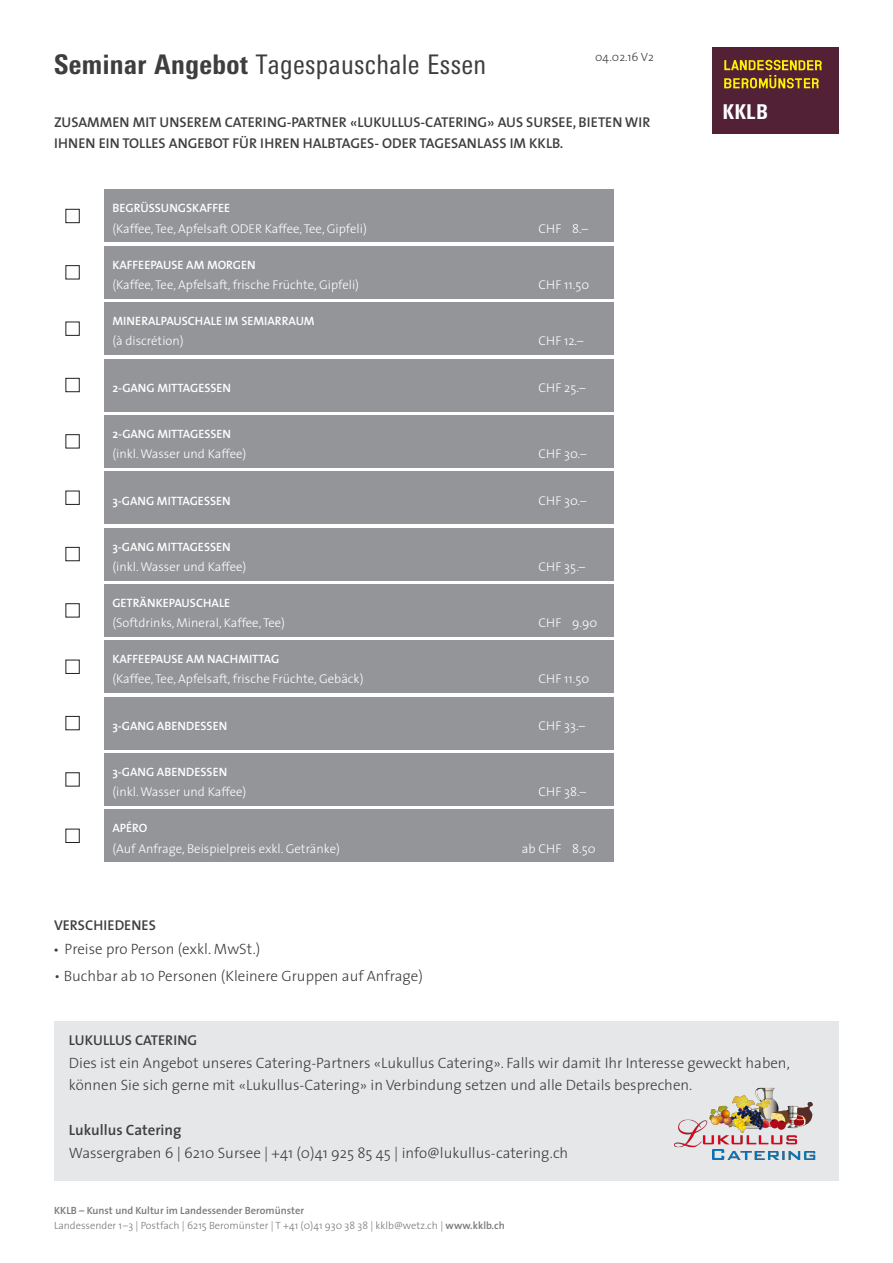
<style>
.page{position:relative;width:893px;height:1263px;background:#fff}
.page>*{position:absolute;margin:0;border:0;box-sizing:border-box;transform-origin:0 0}
.t1{font:condensed 27px "Linotype Univers";letter-spacing:.015em;color:#3e3e3f}
.t2{font:800 condensed 20.4px "Linotype Univers";color:#fff}
.t3{font:300 15px/22.5px "The Sans";color:#3e3e3f}
.t4{font:600 14.25px "The Sans";color:#3e3e3f}
.t5{font:300 12.75px "The Sans";color:#fff}
.t6{font:600 12.15px "The Sans";color:#fff}
.t7{font:300 12px "The Sans";color:#3e3e3f}
.t8{font:300 10.5px/15px "The Sans";color:#76787b}
.s1{font-weight:800}
.s2{font-family:"Myriad Pro";font-weight:400}
.s3{font-weight:600}
</style>
<div class="page">
<div style="left:712px;top:47px;width:127px;height:86px;background:#522136"></div>
<svg style="left:724px;top:60px;width:98px;height:29px"></svg>
<div style="left:104px;top:190px;width:509px;height:52px;background:#939598"></div>
<div style="left:66px;top:209px;width:14px;height:14px;border:1px solid #231f20"></div>
<div style="left:104px;top:246px;width:509px;height:53px;background:#939598"></div>
<div style="left:66px;top:265px;width:14px;height:14px;border:1px solid #231f20"></div>
<div style="left:104px;top:302px;width:509px;height:53px;background:#939598"></div>
<div style="left:66px;top:322px;width:14px;height:14px;border:1px solid #231f20"></div>
<div style="left:104px;top:359px;width:509px;height:52px;background:#939598"></div>
<div style="left:66px;top:378px;width:14px;height:14px;border:1px solid #231f20"></div>
<div style="left:104px;top:415px;width:509px;height:53px;background:#939598"></div>
<div style="left:66px;top:434px;width:14px;height:14px;border:1px solid #231f20"></div>
<div style="left:104px;top:471px;width:509px;height:53px;background:#939598"></div>
<div style="left:66px;top:491px;width:14px;height:14px;border:1px solid #231f20"></div>
<div style="left:104px;top:528px;width:509px;height:52px;background:#939598"></div>
<div style="left:66px;top:547px;width:14px;height:14px;border:1px solid #231f20"></div>
<div style="left:104px;top:584px;width:509px;height:53px;background:#939598"></div>
<div style="left:66px;top:603px;width:14px;height:14px;border:1px solid #231f20"></div>
<div style="left:104px;top:640px;width:509px;height:53px;background:#939598"></div>
<div style="left:66px;top:660px;width:14px;height:14px;border:1px solid #231f20"></div>
<div style="left:104px;top:697px;width:509px;height:52px;background:#939598"></div>
<div style="left:66px;top:716px;width:14px;height:14px;border:1px solid #231f20"></div>
<div style="left:104px;top:753px;width:509px;height:53px;background:#939598"></div>
<div style="left:66px;top:772px;width:14px;height:14px;border:1px solid #231f20"></div>
<div style="left:104px;top:809px;width:509px;height:53px;background:#939598"></div>
<div style="left:66px;top:829px;width:14px;height:14px;border:1px solid #231f20"></div>
<div style="left:54px;top:1021px;width:785px;height:160px;background:#e6e7e9"></div>
<img style="left:674px;top:1087px;width:142px;height:73px">
<p class="t7" style="left:595px;top:47px;width:60px">04.02.16 V2</p>
<p class="t1" style="left:54px;top:47px;width:434px"><span class="s1">Seminar Angebot</span> Tagespauschale Essen</p>
<p class="t4" style="left:54px;top:111px;width:598px">ZUSAMMEN MIT UNSEREM CATERING-PARTNER «LUKULLUS-CATERING» AUS SURSEE, BIETEN WIR</p>
<p class="t4" style="left:54px;top:132px;width:511px">IHNEN EIN TOLLES ANGEBOT FÜR IHREN HALBTAGES- ODER TAGESANLASS IM KKLB.</p>
<p class="t6" style="left:112px;top:198px;width:119px">BEGRÜSSUNGSKAFFEE</p>
<p class="t5" style="left:112px;top:218px;width:256px">(Kaffee, Tee, Apfelsaft ODER Kaffee, Tee, Gipfeli)</p>
<p class="t5" style="left:538px;top:218px;width:51px">CHF 8.–</p>
<p class="t6" style="left:112px;top:254px;width:145px">KAFFEEPAUSE AM MORGEN</p>
<p class="t5" style="left:112px;top:274px;width:248px">(Kaffee, Tee, Apfelsaft, frische Früchte, Gipfeli)</p>
<p class="t5" style="left:538px;top:274px;width:52px">CHF 11.50</p>
<p class="t6" style="left:112px;top:311px;width:204px">MINERALPAUSCHALE IM SEMIARRAUM</p>
<p class="t5" style="left:112px;top:331px;width:73px">(à discrétion)</p>
<p class="t5" style="left:538px;top:331px;width:47px">CHF 12.–</p>
<p class="t6" style="left:112px;top:378px;width:120px">2-GANG MITTAGESSEN</p>
<p class="t5" style="left:538px;top:377px;width:49px">CHF 25.–</p>
<p class="t6" style="left:112px;top:424px;width:120px">2-GANG MITTAGESSEN</p>
<p class="t5" style="left:112px;top:443px;width:135px">(inkl. Wasser und Kaffee)</p>
<p class="t5" style="left:538px;top:443px;width:50px">CHF 30.–</p>
<p class="t6" style="left:112px;top:490px;width:120px">3-GANG MITTAGESSEN</p>
<p class="t5" style="left:538px;top:490px;width:50px">CHF 30.–</p>
<p class="t6" style="left:112px;top:536px;width:120px">3-GANG MITTAGESSEN</p>
<p class="t5" style="left:112px;top:556px;width:135px">(inkl. Wasser und Kaffee)</p>
<p class="t5" style="left:538px;top:556px;width:48px">CHF 35.–</p>
<p class="t6" style="left:112px;top:592px;width:119px">GETRÄNKEPAUSCHALE</p>
<p class="t5" style="left:112px;top:612px;width:174px">(Softdrinks, Mineral, Kaffee, Tee)</p>
<p class="t5" style="left:538px;top:612px;width:61px">CHF 9.90</p>
<p class="t6" style="left:112px;top:649px;width:168px">KAFFEEPAUSE AM NACHMITTAG</p>
<p class="t5" style="left:112px;top:669px;width:253px">(Kaffee, Tee, Apfelsaft, frische Früchte, Gebäck)</p>
<p class="t5" style="left:538px;top:669px;width:52px">CHF 11.50</p>
<p class="t6" style="left:112px;top:716px;width:116px">3-GANG ABENDESSEN</p>
<p class="t5" style="left:538px;top:715px;width:48px">CHF 33.–</p>
<p class="t6" style="left:112px;top:762px;width:116px">3-GANG ABENDESSEN</p>
<p class="t5" style="left:112px;top:782px;width:135px">(inkl. Wasser und Kaffee)</p>
<p class="t5" style="left:538px;top:782px;width:49px">CHF 38.–</p>
<p class="t6" style="left:112px;top:818px;width:37px">APÉRO</p>
<p class="t5" style="left:112px;top:838px;width:229px">(Auf Anfrage, Beispielpreis exkl. Getränke)</p>
<p class="t5" style="left:522px;top:838px;width:75px">ab CHF 8.50</p>
<p class="t4" style="left:54px;top:913px;width:103px">VERSCHIEDENES</p>
<p class="t3" style="left:54px;top:937px;width:208px"><span class="s2">•</span> Preise pro Person (exkl. MwSt.)</p>
<p class="t3" style="left:54px;top:964px;width:370px">• Buchbar ab 10 Personen (Kleinere Gruppen auf Anfrage)</p>
<h2 class="t2" style="left:722px;top:99px;width:47px">KKLB</h2>
<p class="t4" style="left:69px;top:1028px;width:130px">LUKULLUS CATERING</p>
<p class="t3" style="left:69px;top:1051px;width:722px">Dies ist ein Angebot unseres Catering-Partners «Lukullus Catering». Falls wir damit Ihr Interesse geweckt haben, können Sie sich gerne mit «Lukullus-Catering» in Verbindung setzen und alle Details besprechen.</p>
<p class="t3" style="left:69px;top:1118px;width:501px"><span class="s3">Lukullus Catering<br></span>Wassergraben 6 | 6210 Sursee | +41 (0)41 925 85 45 | info@lukullus-catering.ch</p>
<p class="t8" style="left:54px;top:1203px;width:452px"><span class="s3">KKLB – Kunst und Kultur im Landessender Beromünster<br></span>Landessender 1–3 | Postfach | 6215 Beromünster | T +41 (0)41 930 38 38 | kklb@wetz.ch | <span class="s3">www.kklb.ch</span></p>
</div>
